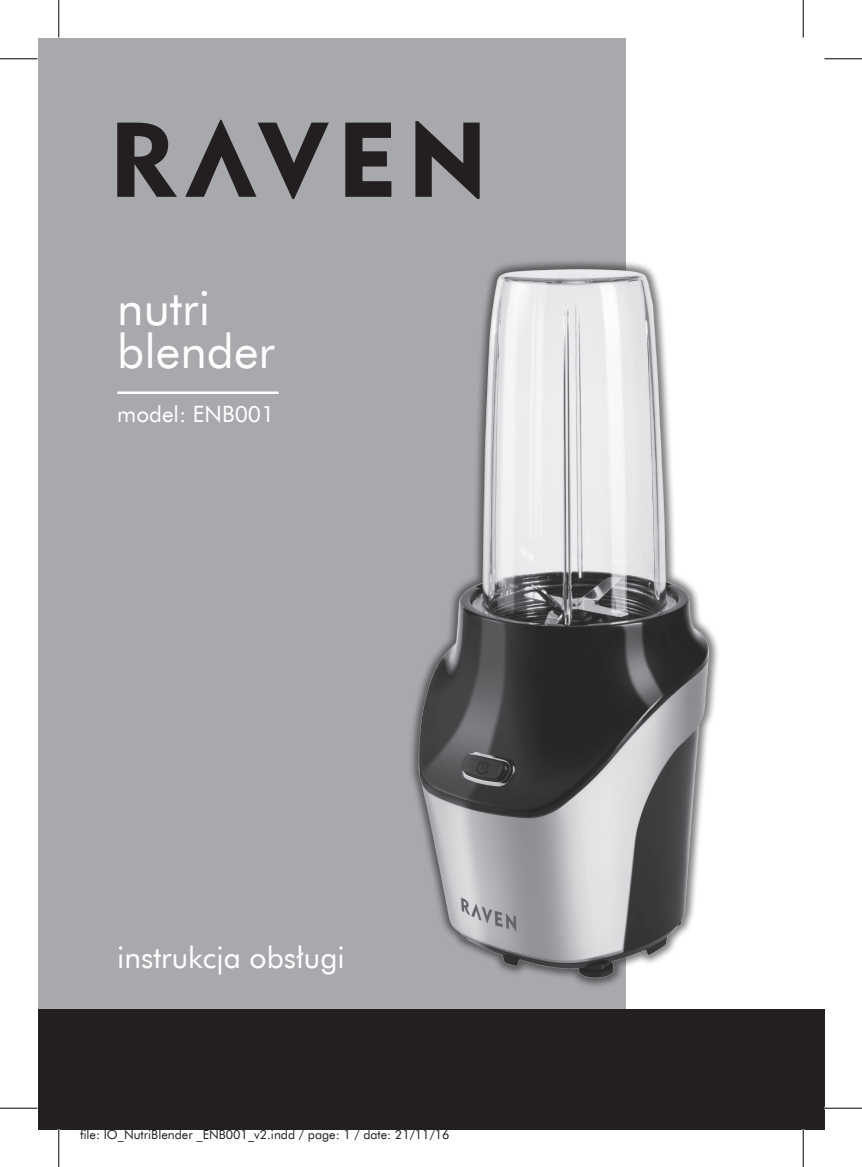
<style>
.page{position:relative;width:862px;height:1167px;background:#fff}
.page>*{position:absolute;margin:0;border:0;box-sizing:border-box;transform-origin:0 0}
.t1{font:47.5px/42.5px "Futura EU";color:#fff}
.t2{font:30px "Futura EU";color:#fff}
.t3{font:22.5px "Futura EU";color:#fff}
.t4{font:12.5px "Futura EU";color:#231f20}
</style>
<div class="page">
<div style="left:38px;top:38px;width:786px;height:1091px;background:#a8a9ad"></div>
<svg style="left:117px;top:123px;width:60px;height:74px"></svg>
<svg style="left:415px;top:121px;width:64px;height:78px"></svg>
<svg style="left:185px;top:120px;width:144px;height:79px"></svg>
<svg style="left:345px;top:123px;width:46px;height:74px"></svg>
<div style="left:626px;top:38px;width:198px;height:1091px;background:#fff"></div>
<hr style="left:117px;top:391px;width:161px;height:3px;background:#fff">
<img style="left:411px;top:261px;width:307px;height:725px">
<div style="left:38px;top:1008px;width:786px;height:121px;background:#231f20"></div>
<hr style="left:0;top:58px;width:38px;height:1px;background:#000">
<hr style="left:824px;top:58px;width:38px;height:1px;background:#000">
<hr style="left:0;top:1107px;width:38px;height:1px;background:#000">
<hr style="left:824px;top:1107px;width:38px;height:1px;background:#000">
<hr style="left:58px;top:0;width:1px;height:37px;background:#000">
<hr style="left:58px;top:1129px;width:1px;height:37px;background:#000">
<hr style="left:802px;top:0;width:1px;height:37px;background:#000">
<hr style="left:802px;top:1129px;width:1px;height:37px;background:#000">
<h1 class="t1" style="left:117px;top:288px;width:159px">nutri blender</h1>
<h3 class="t3" style="left:117px;top:400px;width:159px">model: ENB001</h3>
<h2 class="t2" style="left:117px;top:938px;width:229px">instrukcja obsługi</h2>
<p class="t4" style="left:80px;top:1126px;width:371px">file: IO_NutriBlender _ENB001_v2.indd / page: 1 / date: 21/11/16</p>
</div>
